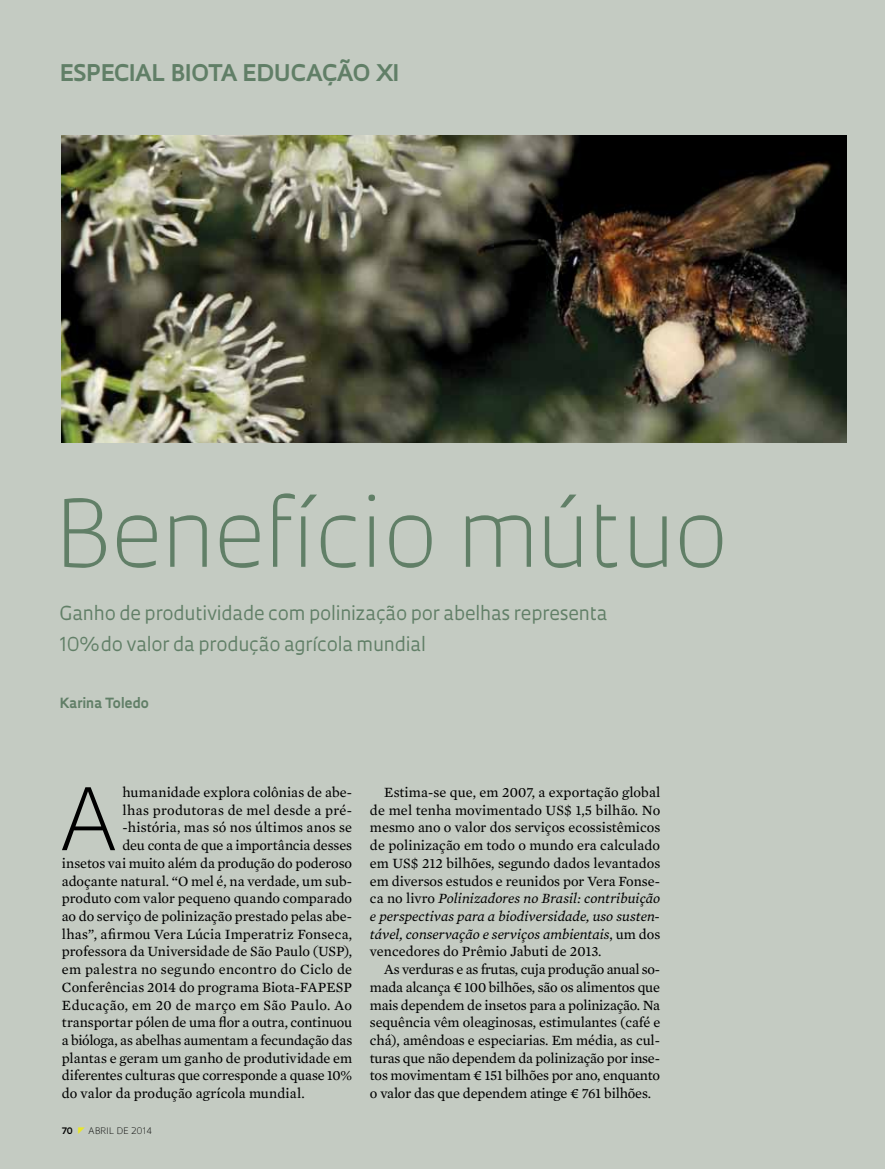
<style>
.page{position:relative;width:885px;height:1169px;background:#fff}
.page>*{position:absolute;margin:0;border:0;box-sizing:border-box;transform-origin:0 0}
.t1{font:300 89.85px "Oculum";letter-spacing:-.01em;color:#617f67}
.t2{font:300 83.55px "Oculum";color:#000}
.t3{font:700 22.35px "Oculum";letter-spacing:.005em;color:#617f67}
.t4{font:18.75px/30.9px "Oculum";letter-spacing:-.01em;color:#617f67}
.t5{font:14.4px/17.7px "Mercury Text G2";letter-spacing:-.005em;color:#000;text-align:justify}
.t6{font:14.4px "Mercury Text G2";letter-spacing:.015em;color:#000}
.t7{font:14.4px "Mercury Text G2";letter-spacing:.025em;color:#000}
.t8{font:14.4px "Mercury Text G2";letter-spacing:.02em;color:#000}
.t9{font:700 13.65px "Oculum";letter-spacing:-.005em;color:#617f67}
.t10{font:300 8.7px "Oculum";letter-spacing:.015em;color:#000}
.t11{font:700 8.7px "Oculum";color:#000}
.s1{font-style:italic}
</style>
<div class="page">
<div style="left:0;top:0;width:885px;height:1168px;background:#c4cbc2"></div>
<img style="left:62px;top:135px;width:785px;height:308px">
<h3 class="t3" style="left:59px;top:58px;width:341px">ESPECIAL BIOTA EDUCAÇÃO XI</h3>
<h1 class="t1" style="left:56px;top:472px;width:674px">Benefício mútuo</h1>
<h3 class="t4" style="left:59px;top:597px;width:550px">Ganho de produtividade com polinização por abelhas representa<br>10% do valor da produção agrícola mundial</h3>
<p class="t9" style="left:59px;top:694px;width:91px">KARINA TOLEDO</p>
<h2 class="t2" style="left:60px;top:762px;width:55px">A</h2>
<p class="t5" style="left:123px;top:782px;width:231px">humanidade explora colônias de abe-</p>
<p class="t8" style="left:123px;top:799px;width:231px">lhas produtoras de mel desde a pré-</p>
<p class="t5" style="left:123px;top:818px;width:231px">-história, mas só nos últimos anos se</p>
<p class="t5" style="left:123px;top:835px;width:231px">deu conta de que a importância desses</p>
<p class="t5" style="left:62px;top:853px;width:292px">insetos vai muito além da produção do poderoso</p>
<p class="t5" style="left:62px;top:871px;width:292px">adoçante natural. “O mel é, na verdade, um sub-</p>
<p class="t5" style="left:62px;top:889px;width:292px">produto com valor pequeno quando comparado</p>
<p class="t5" style="left:62px;top:906px;width:292px">ao do serviço de polinização prestado pelas abe-</p>
<p class="t5" style="left:62px;top:924px;width:292px">lhas”, afirmou Vera Lúcia Imperatriz Fonseca,</p>
<p class="t5" style="left:62px;top:942px;width:292px">professora da Universidade de São Paulo (USP),</p>
<p class="t6" style="left:62px;top:958px;width:292px">em palestra no segundo encontro do Ciclo de</p>
<p class="t5" style="left:62px;top:977px;width:292px">Conferências 2014 do programa Biota-FAPESP</p>
<p class="t7" style="left:62px;top:994px;width:292px">Educação, em 20 de março em São Paulo. Ao</p>
<p class="t5" style="left:62px;top:1012px;width:292px">transportar pólen de uma flor a outra, continuou</p>
<p class="t5" style="left:62px;top:1030px;width:292px">a bióloga, as abelhas aumentam a fecundação das</p>
<p class="t5" style="left:62px;top:1048px;width:292px">plantas e geram um ganho de produtividade em</p>
<p class="t5" style="left:62px;top:1065px;width:292px">diferentes culturas que corresponde a quase 10%</p>
<p class="t5" style="left:62px;top:1083px;width:244px">do valor da produção agrícola mundial.</p>
<p class="t11" style="left:62px;top:1124px;width:12px">70</p>
<p class="t10" style="left:89px;top:1124px;width:65px">abril DE 2014</p>
<p class="t5" style="left:370px;top:782px;width:292px;text-indent:14px">Estima-se que, em 2007, a exportação global de mel tenha movimentado US$ 1,5 bilhão. No mesmo ano o valor dos serviços ecossistêmicos de polinização em todo o mundo era calculado em US$ 212 bilhões, segundo dados levantados em diversos estudos e reunidos por Vera Fonse&shy;ca no livro <span class="s1">Polinizadores no Brasil: contribuição e perspectivas para a biodiversidade, uso susten&shy;tável, conservação e serviços ambientais</span>, um dos vencedores do Prêmio Jabuti de 2013.</p>
<p class="t5" style="left:370px;top:959px;width:292px;text-indent:14px">As verduras e as frutas, cuja produção anual so&shy;mada alcança € 100 bilhões, são os alimentos que mais dependem de insetos para a polinização. Na sequência vêm oleaginosas, estimulantes (café e chá), amêndoas e especiarias. Em média, as cul&shy;turas que não dependem da polinização por inse&shy;tos movimentam € 151 bilhões por ano, enquanto o valor das que dependem atinge € 761 bilhões.</p>
</div>
